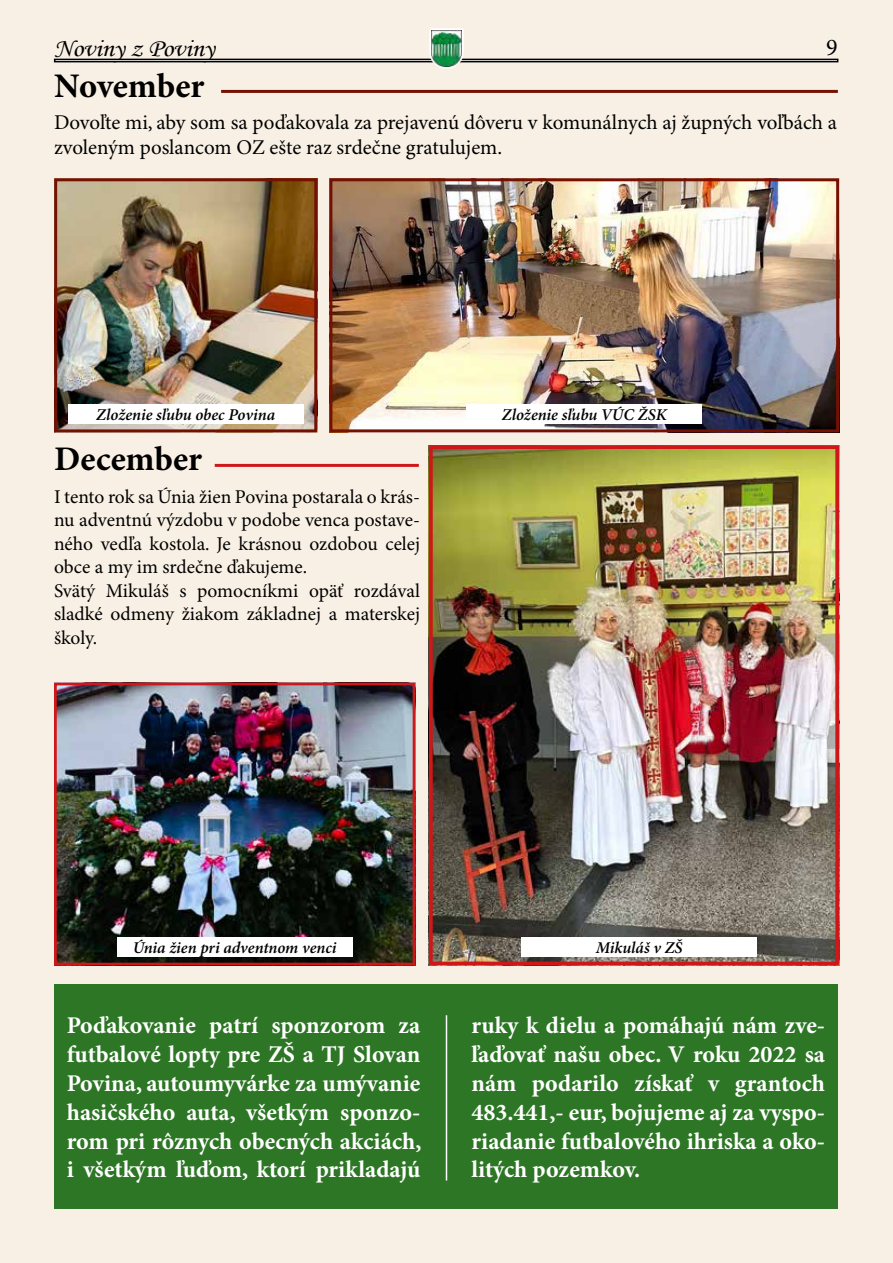
<style>
.page{position:relative;width:893px;height:1263px;background:#fff}
.page>*{position:absolute;margin:0;border:0;box-sizing:border-box;transform-origin:0 0}
.t1{font:700 34.5px "Minion Pro";letter-spacing:-.005em;color:#000}
.t2{font:25.5px "Monotype Corsiva";color:#000;scale:1.05 1}
.t3{font:700 24px/28.8px "Minion Pro";color:#fff;text-align:justify}
.t4{font:24px "Minion Pro";color:#000}
.t5{font:21px/25.2px "Minion Pro";letter-spacing:-.005em;color:#000}
.t6{font:19.5px/23.4px "Minion Pro";color:#000}
.t7{font:italic 600 16.5px "Minion Pro";letter-spacing:-.005em;color:#000}
</style>
<div class="page">
<div style="left:2px;top:0;width:891px;height:1263px;background:#f8f0e4"></div>
<hr style="left:0;top:0;width:2px;height:1263px;background:#f8f0e4">
<div style="left:54px;top:984px;width:784px;height:225px;background:#2d7625"></div>
<img style="left:333px;top:182px;width:502px;height:246px">
<div style="left:329px;top:178px;width:510px;height:254px;border:3px solid #741103"></div>
<img style="left:58px;top:182px;width:255px;height:246px">
<div style="left:54px;top:178px;width:263px;height:254px;border:3px solid #741103"></div>
<img style="left:58px;top:687px;width:353px;height:274px">
<div style="left:54px;top:683px;width:361px;height:282px;border:3px solid #cd1719"></div>
<img style="left:434px;top:450px;width:400px;height:510px">
<div style="left:429px;top:445px;width:410px;height:520px;border:4px solid #cd1719"></div>
<div style="left:68px;top:404px;width:236px;height:20px;background:#fff"></div>
<div style="left:466px;top:404px;width:236px;height:20px;background:#fff"></div>
<div style="left:117px;top:937px;width:236px;height:19px;background:#fff"></div>
<div style="left:521px;top:937px;width:236px;height:20px;background:#fff"></div>
<hr style="left:446px;top:1015px;width:1px;height:165px;background:#fff">
<hr style="left:221px;top:90px;width:617px;height:3px;background:#741103">
<hr style="left:215px;top:464px;width:204px;height:3px;background:#cd1719">
<div style="left:54px;top:59px;width:784px;height:3px;border:2px solid #000"></div>
<svg style="left:429px;top:28px;width:35px;height:41px"></svg>
<img style="left:431px;top:30px;width:31px;height:37px">
<p class="t2" style="left:54px;top:33px;width:155px">Noviny z Poviny</p>
<p class="t4" style="left:826px;top:33px;width:13px">9</p>
<h1 class="t1" style="left:54px;top:66px;width:152px">November</h1>
<p class="t5" style="left:54px;top:111px;width:785px">Dovoľte mi, aby som sa poďakovala za prejavenú dôveru v komunálnych aj župných voľbách a zvoleným poslancom OZ ešte raz srdečne gratulujem.</p>
<p class="t7" style="left:96px;top:405px;width:180px">Zloženie sľubu obec Povina</p>
<p class="t7" style="left:502px;top:405px;width:166px">Zloženie sľubu VÚC ŽSK</p>
<h1 class="t1" style="left:54px;top:439px;width:149px">December</h1>
<p class="t6" style="left:54px;top:486px;width:368px">I tento rok sa Únia žien Povina postarala o krás&shy;nu adventnú výzdobu v podobe venca postave&shy;ného vedľa kostola. Je krásnou ozdobou celej obce a my im srdečne ďakujeme.<br>Svätý Mikuláš s pomocníkmi opäť rozdával sladké odmeny žiakom základnej a materskej školy.</p>
<p class="t7" style="left:133px;top:937px;width:205px">Únia žien pri adventnom venci</p>
<p class="t7" style="left:596px;top:938px;width:88px">Mikuláš v ZŠ</p>
<p class="t3" style="left:67px;top:1012px;width:356px">Poďakovanie patrí sponzorom za futbalové lopty pre ZŠ a TJ Slovan Povina, autoumyvárke za umývanie hasičského auta, všetkým sponzo&shy;rom pri rôznych obecných akciách, i všetkým ľuďom, ktorí prikladajú</p>
<p class="t3" style="left:471px;top:1012px;width:355px">ruky k dielu a pomáhajú nám zve&shy;ľaďovať našu obec. V roku 2022 sa nám podarilo získať v grantoch 483.441,- eur, bojujeme aj za vyspo&shy;riadanie futbalového ihriska a oko&shy;litých pozemkov.</p>
</div>
